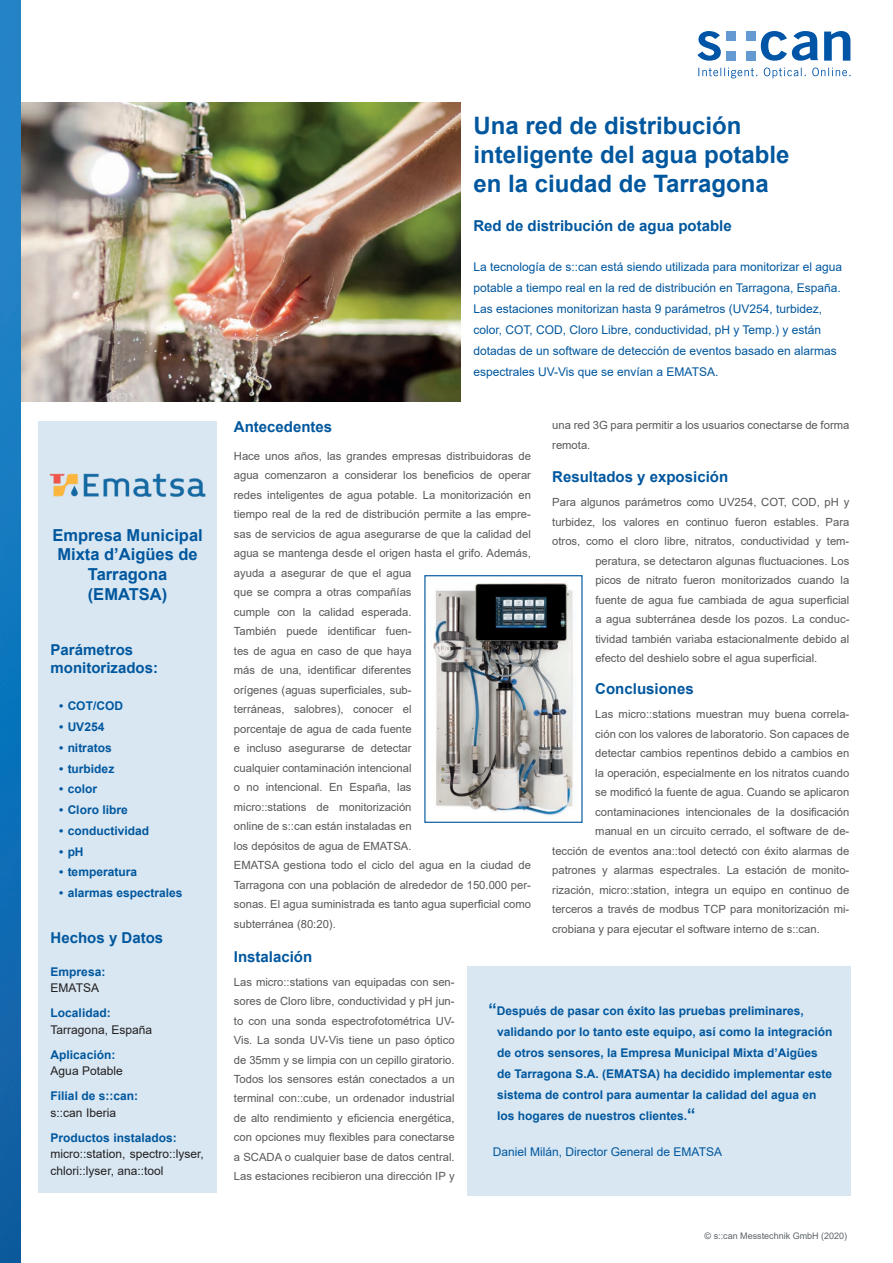
<style>
.page{position:relative;width:893px;height:1263px;background:#fff}
.page>*{position:absolute;margin:0;border:0;box-sizing:border-box;transform-origin:0 0}
.t1{font:700 24px/28.8px "Arial";color:#01579e}
.t2{font:700 16.5px/19.8px "Arial";color:#01579e;text-align:center}
.t3{font:700 15px/18px "Arial";color:#01579e}
.t4{font:700 12px/21px "Arial";color:#01579e}
.t5{font:12px/21px "Arial";color:#01579e}
.t6{font:12px/16.5px "Arial";color:#231f20}
.t7{font:11.25px/19.5px "Arial";color:#57585a}
.t8{font:9px "Arial";color:#5b6369}
.s1{font-size:16.5px}
</style>
<div class="page">
<img style="left:21px;top:102px;width:440px;height:300px">
<svg style="left:697px;top:31px;width:24px;height:30px"></svg>
<svg style="left:761px;top:31px;width:57px;height:30px"></svg>
<svg style="left:824px;top:31px;width:26px;height:30px"></svg>
<div style="left:726px;top:31px;width:10px;height:10px;background:#6599d1"></div>
<div style="left:746px;top:31px;width:10px;height:10px;background:#6599d1"></div>
<div style="left:726px;top:51px;width:10px;height:10px;background:#6599d1"></div>
<div style="left:746px;top:51px;width:10px;height:10px;background:#6599d1"></div>
<svg style="left:698px;top:68px;width:152px;height:10px"></svg>
<img style="left:433px;top:583px;width:140px;height:234px">
<div style="left:424px;top:575px;width:159px;height:248px;border:1px solid #01579e"></div>
<img style="left:0;top:0;width:21px;height:1263px">
<div style="left:467px;top:966px;width:383px;height:230px;background:#d8e7f2"></div>
<div style="left:38px;top:421px;width:178px;height:772px;background:#d8e7f2"></div>
<img style="left:49px;top:473px;width:156px;height:24px">
<h2 class="t2" style="left:52px;top:525px;width:152px">Empresa Municipal<br>Mixta d’Aigües de<br>Tarragona (EMATSA)</h2>
<h3 class="t3" style="left:51px;top:640px;width:109px">Parámetros monitorizados:</h3>
<p class="t4" style="left:59px;top:696px;width:65px">• COT/COD</p>
<p class="t4" style="left:59px;top:716px;width:47px">• UV254</p>
<p class="t4" style="left:59px;top:737px;width:54px">• nitratos</p>
<p class="t4" style="left:59px;top:758px;width:57px">• turbidez</p>
<p class="t4" style="left:59px;top:779px;width:39px">• color</p>
<p class="t4" style="left:59px;top:799px;width:70px">• Cloro libre</p>
<p class="t4" style="left:59px;top:820px;width:91px">• conductividad</p>
<p class="t4" style="left:59px;top:841px;width:26px">• pH</p>
<p class="t4" style="left:59px;top:862px;width:79px">• temperatura</p>
<p class="t4" style="left:59px;top:882px;width:125px">• alarmas espectrales</p>
<h3 class="t3" style="left:51px;top:929px;width:114px">Hechos y Datos</h3>
<p class="t4" style="left:51px;top:961px;width:56px">Empresa:</p>
<p class="t6" style="left:51px;top:980px;width:50px">EMATSA</p>
<p class="t4" style="left:51px;top:1003px;width:62px">Localidad:</p>
<p class="t6" style="left:51px;top:1021px;width:103px">Tarragona, España</p>
<p class="t4" style="left:51px;top:1044px;width:66px">Aplicación:</p>
<p class="t6" style="left:51px;top:1063px;width:74px">Agua Potable</p>
<p class="t4" style="left:51px;top:1086px;width:89px">Filial de s::can:</p>
<p class="t6" style="left:51px;top:1104px;width:67px">s::can Iberia</p>
<p class="t4" style="left:51px;top:1127px;width:128px">Productos instalados:</p>
<p class="t6" style="left:51px;top:1146px;width:155px">micro::station, spectro::lyser, chlori::lyser, ana::tool</p>
<h1 class="t1" style="left:473px;top:112px;width:318px">Una red de distribución inteligente del agua potable en la ciudad de Tarragona</h1>
<h3 class="t3" style="left:473px;top:217px;width:260px">Red de distribución de agua potable</h3>
<p class="t5" style="left:473px;top:256px;width:370px">La tecnología de s::can está siendo utilizada para monitorizar el agua potable a tiempo real en la red de distribución en Tarragona, España.<br>Las estaciones monitorizan hasta 9 parámetros (UV254, turbidez, color, COT, COD, Cloro Libre, conductividad, pH y Temp.) y están dotadas de un software de detección de eventos basado en alarmas espectrales UV-Vis que se envían a EMATSA.</p>
<p class="t7" style="left:552px;top:415px;width:299px">una red 3G para permitir a los usuarios conectarse de forma remota.</p>
<h3 class="t3" style="left:552px;top:468px;width:177px">Resultados y exposición</h3>
<p class="t7" style="left:552px;top:492px;width:299px">Para algunos parámetros como UV254, COT, COD, pH y</p>
<p class="t7" style="left:552px;top:512px;width:299px">turbidez, los valores en continuo fueron estables. Para</p>
<p class="t7" style="left:552px;top:531px;width:299px">otros, como el cloro libre, nitratos, conductividad y tem-</p>
<p class="t7" style="left:595px;top:551px;width:256px">peratura, se detectaron algunas fluctuaciones. Los</p>
<p class="t7" style="left:595px;top:570px;width:256px">picos de nitrato fueron monitorizados cuando la</p>
<p class="t7" style="left:595px;top:590px;width:256px">fuente de agua fue cambiada de agua superficial</p>
<p class="t7" style="left:595px;top:609px;width:256px">a agua subterránea desde los pozos. La conduc-</p>
<p class="t7" style="left:595px;top:629px;width:256px">tividad también variaba estacionalmente debido al</p>
<p class="t7" style="left:595px;top:648px;width:223px">efecto del deshielo sobre el agua superficial.</p>
<h3 class="t3" style="left:595px;top:680px;width:100px">Conclusiones</h3>
<p class="t7" style="left:595px;top:704px;width:256px">Las micro::stations muestran muy buena correla-</p>
<p class="t7" style="left:595px;top:724px;width:256px">ción con los valores de laboratorio. Son capaces de</p>
<p class="t7" style="left:595px;top:743px;width:256px">detectar cambios repentinos debido a cambios en</p>
<p class="t7" style="left:595px;top:763px;width:256px">la operación, especialmente en los nitratos cuando</p>
<p class="t7" style="left:595px;top:782px;width:256px">se modificó la fuente de agua. Cuando se aplicaron</p>
<p class="t7" style="left:595px;top:802px;width:256px">contaminaciones intencionales de la dosificación</p>
<p class="t7" style="left:595px;top:821px;width:256px">manual en un circuito cerrado, el software de de-</p>
<p class="t7" style="left:552px;top:841px;width:299px">tección de eventos ana::tool detectó con éxito alarmas de</p>
<p class="t7" style="left:552px;top:860px;width:299px">patrones y alarmas espectrales. La estación de monito-</p>
<p class="t7" style="left:552px;top:880px;width:299px">rización, micro::station, integra un equipo en continuo de</p>
<p class="t7" style="left:552px;top:899px;width:299px">terceros a través de modbus TCP para monitorización mi-</p>
<p class="t7" style="left:552px;top:919px;width:269px">crobiana y para ejecutar el software interno de s::can.</p>
<h3 class="t3" style="left:234px;top:418px;width:100px">Antecedentes</h3>
<p class="t7" style="left:234px;top:446px;width:299px">Hace unos años, las grandes empresas distribuidoras de agua comenzaron a considerar los beneficios de operar redes inteligentes de agua potable. La monitorización en tiempo real de la red de distribución permite a las empre&shy;sas de servicios de agua asegurarse de que la calidad del agua se mantenga desde el origen hasta el grifo. Además, ayuda a asegurar de que el agua<br>que se compra a otras compañías<br>cumple con la calidad esperada.<br>También puede identificar fuen-<br>tes de agua en caso de que haya<br>más de una, identificar diferentes<br>orígenes (aguas superficiales, sub-<br>terráneas, salobres), conocer el<br>porcentaje de agua de cada fuente<br>e incluso asegurarse de detectar<br>cualquier contaminación intencional<br>o no intencional. En España, las<br>micro::stations de monitorización<br>online de s::can están instaladas en<br>los depósitos de agua de EMATSA.<br>EMATSA gestiona todo el ciclo del agua en la ciudad de Tarragona con una población de alrededor de 150.000 per&shy;sonas. El agua suministrada es tanto agua superficial como subterránea (80:20).</p>
<h3 class="t3" style="left:234px;top:948px;width:80px">Instalación</h3>
<p class="t7" style="left:234px;top:972px;width:222px;text-align:justify">Las micro::stations van equipadas con sen&shy;sores de Cloro libre, conductividad y pH jun&shy;to con una sonda espectrofotométrica UV-Vis. La sonda UV-Vis tiene un paso óptico de 35mm y se limpia con un cepillo giratorio.<br>Todos los sensores están conectados a un terminal con::cube, un ordenador industrial de alto rendimiento y eficiencia energética, con opciones muy flexibles para conectarse a SCADA o cualquier base de datos central.<br>Las estaciones recibieron una dirección IP y</p>
<p class="t4" style="left:497px;top:1000px;width:337px;text-indent:-9px"><span class="s1">“</span>Después de pasar con éxito las pruebas preliminares, validando por lo tanto este equipo, así como la integración de otros sensores, la Empresa Municipal Mixta d’Aigües de Tarragona S.A. (EMATSA) ha decidido implementar este sistema de control para aumentar la calidad del agua en los hogares de nuestros clientes.<span class="s1">“</span></p>
<p class="t5" style="left:493px;top:1141px;width:231px">Daniel Milán, Director General de EMATSA</p>
<p class="t8" style="left:705px;top:1229px;width:144px">© s::can Messtechnik GmbH (2020)</p>
</div>
